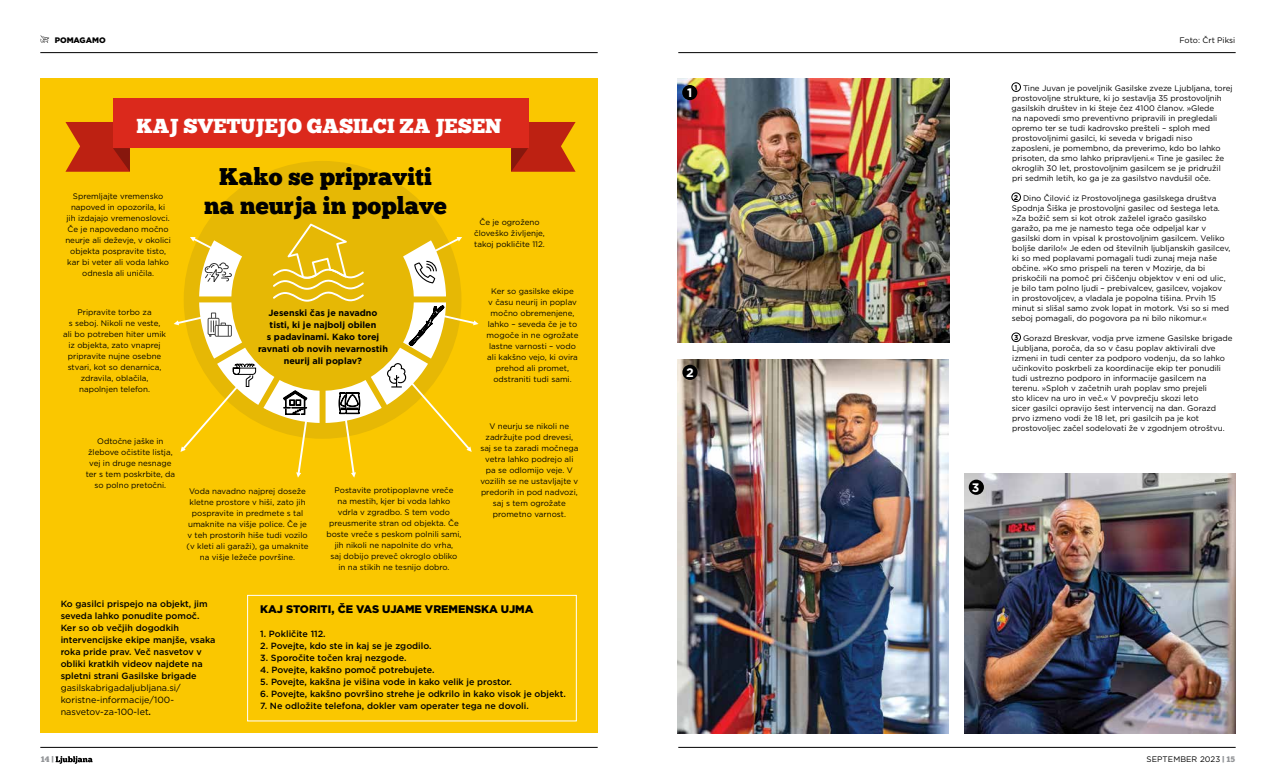
<style>
.page{position:relative;width:1276px;height:780px;background:#fff}
.page>*{position:absolute;margin:0;border:0;box-sizing:border-box;transform-origin:0 0}
.t1{font:24px/29px "Chunk Five Ex";color:#000;text-align:center}
.t2{font:20.1px "Chunk Five Ex";color:#fff}
.t3{font:700 12.3px "Gotham";color:#fff}
.t4{font:900 11px "Gotham";color:#000}
.t5{font:500 9px/12px "Gotham";color:#000}
.t6{font:700 9px/12px "Gotham";color:#000;text-align:center}
.t7{font:9px/12px "Gotham";color:#000}
.t8{font:8px/11px "Gotham";color:#000;text-align:center}
.t9{font:900 8px "Gotham";color:#000}
.t10{font:8px "Chunk Five Ex";color:#939598}
.s1{font-weight:500}
.s2{font-weight:700;font-size:7px}
.s3{font-family:"Chunk Five Ex";color:#939598}
</style>
<div class="page">
<hr style="left:40px;top:52px;width:558px;height:1px;background:#000">
<hr style="left:678px;top:52px;width:557px;height:1px;background:#000">
<hr style="left:40px;top:747px;width:558px;height:1px;background:#000">
<hr style="left:678px;top:747px;width:557px;height:1px;background:#000">
<svg style="left:56px;top:756px;width:37px;height:7px"></svg>
<svg style="left:40px;top:35px;width:9px;height:8px"></svg>
<img style="left:677px;top:79px;width:273px;height:264px">
<img style="left:677px;top:359px;width:272px;height:374px">
<img style="left:964px;top:474px;width:271px;height:259px">
<div style="left:1011px;top:83px;width:9px;height:9px;border:1px solid #000;border-radius:50%"></div>
<div style="left:1011px;top:193px;width:9px;height:9px;border:1px solid #000;border-radius:50%"></div>
<div style="left:1011px;top:333px;width:9px;height:9px;border:1px solid #000;border-radius:50%"></div>
<div style="left:682px;top:85px;width:15px;height:15px;background:#000;border-radius:50%"></div>
<div style="left:682px;top:365px;width:15px;height:15px;background:#000;border-radius:50%"></div>
<div style="left:968px;top:479px;width:16px;height:16px;background:#000;border-radius:50%"></div>
<div style="left:40px;top:79px;width:558px;height:654px;background:#fac700"></div>
<svg style="left:65px;top:122px;width:510px;height:50px"></svg>
<div style="left:113px;top:98px;width:415px;height:50px;background:#db291c"></div>
<div style="left:184px;top:161px;width:277px;height:278px;background:#e6b805;border-radius:50%"></div>
<div style="left:247px;top:595px;width:330px;height:126px;border:1px solid #fff"></div>
<svg style="left:174px;top:223px;width:304px;height:254px"></svg>
<p class="t9" style="left:55px;top:35px;width:53px">POMAGAMO</p>
<h2 class="t2" style="left:136px;top:110px;width:367px">KAJ SVETUJEJO GASILCI ZA JESEN</h2>
<h1 class="t1" style="left:204px;top:161px;width:244px">Kako se pripraviti na neurja in poplave</h1>
<p class="t8" style="left:65px;top:190px;width:107px">Spremljajte vremensko napoved in opozorila, ki<br>jih izdajajo vremenoslovci.<br>Če je napovedano močno neurje ali deževje, v okolici objekta pospravite tisto, kar bi veter ali voda lahko odnesla ali uničila.</p>
<p class="t8" style="left:63px;top:307px;width:104px">Pripravite torbo za<br>s seboj. Nikoli ne veste,<br>ali bo potreben hiter umik iz objekta, zato vnaprej pripravite nujne osebne stvari, kot so denarnica, zdravila, oblačila, napolnjen telefon.</p>
<p class="t8" style="left:474px;top:216px;width:72px">Če je ogroženo človeško življenje, takoj pokličite 112.</p>
<p class="t8" style="left:487px;top:285px;width:93px">Ker so gasilske ekipe<br>v času neurij in poplav močno obremenjene, lahko – seveda če je to mogoče in ne ogrožate lastne varnosti – vodo ali kakšno vejo, ki ovira prehod ali promet, odstraniti tudi sami.</p>
<p class="t6" style="left:258px;top:307px;width:131px">Jesenski čas je navadno tisti, ki je najbolj obilen<br>s padavinami. Kako torej ravnati ob novih nevarnostih neurij ali poplav?</p>
<p class="t8" style="left:86px;top:435px;width:91px">Odtočne jaške in žlebove očistite listja, vej in druge nesnage ter s tem poskrbite, da so polno pretočni.</p>
<p class="t8" style="left:187px;top:485px;width:123px">Voda navadno najprej doseže kletne prostore v hiši, zato jih pospravite in predmete s tal umaknite na višje police. Če je v teh prostorih hiše tudi vozilo (v kleti ali garaži), ga umaknite na višje ležeče površine.</p>
<p class="t8" style="left:326px;top:484px;width:137px">Postavite protipoplavne vreče<br>na mestih, kjer bi voda lahko<br>vdrla v zgradbo. S tem vodo preusmerite stran od objekta. Če boste vreče s peskom polnili sami, jih nikoli ne napolnite do vrha,<br>saj dobijo preveč okroglo obliko in na stikih ne tesnijo dobro.</p>
<p class="t8" style="left:480px;top:420px;width:100px">V neurju se nikoli ne zadržujte pod drevesi, saj se ta zaradi močnega vetra lahko podrejo ali pa se odlomijo veje. V vozilih se ne ustavljajte v predorih in pod nadvozi, saj s tem ogrožate prometno varnost.</p>
<p class="t5" style="left:61px;top:597px;width:156px">Ko gasilci prispejo na objekt, jim seveda lahko ponudite pomoč.<br>Ker so ob večjih dogodkih intervencijske ekipe manjše, vsaka roka pride prav. Več nasvetov v obliki kratkih videov najdete na spletni strani Gasilske brigade</p>
<p class="t7" style="left:61px;top:681px;width:122px">gasilskabrigadaljubljana.si/ koristne-informacije/100- nasvetov-za-100-let<span class="s1">.</span></p>
<h3 class="t4" style="left:260px;top:601px;width:275px">KAJ STORITI, ČE VAS UJAME VREMENSKA UJMA</h3>
<p class="t5" style="left:260px;top:627px;width:67px">1. Pokličite 112.</p>
<p class="t5" style="left:260px;top:639px;width:173px">2. Povejte, kdo ste in kaj se je zgodilo.</p>
<p class="t5" style="left:260px;top:651px;width:148px">3. Sporočite točen kraj nezgode.</p>
<p class="t5" style="left:260px;top:663px;width:176px">4. Povejte, kakšno pomoč potrebujete.</p>
<p class="t5" style="left:260px;top:675px;width:253px">5. Povejte, kakšna je višina vode in kako velik je prostor.</p>
<p class="t5" style="left:260px;top:687px;width:307px">6. Povejte, kakšno površino strehe je odkrilo in kako visok je objekt.</p>
<p class="t5" style="left:260px;top:699px;width:270px">7. Ne odložite telefona, dokler vam operater tega ne dovoli.</p>
<h3 class="t3" style="left:687px;top:84px;width:7px">1</h3>
<h3 class="t3" style="left:686px;top:364px;width:9px">2</h3>
<h3 class="t3" style="left:971px;top:479px;width:9px">3</h3>
<p class="t8" style="left:1179px;top:35px;width:57px">Foto: Črt Piksi</p>
<p class="t8" style="left:1011px;top:83px;width:223px;line-height:10px;text-align:left;text-indent:3px"><span class="s2">1</span> Tine Juvan je poveljnik Gasilske zveze Ljubljana, torej prostovoljne strukture, ki jo sestavlja 35 prostovoljnih gasilskih društev in ki šteje čez 4100 članov. »Glede<br>na napovedi smo preventivno pripravili in pregledali opremo ter se tudi kadrovsko prešteli – sploh med prostovoljnimi gasilci, ki seveda v brigadi niso zaposleni, je pomembno, da preverimo, kdo bo lahko prisoten, da smo lahko pripravljeni.« Tine je gasilec že okroglih 30 let, prostovoljnim gasilcem se je pridružil pri sedmih letih, ko ga je za gasilstvo navdušil oče.</p>
<p class="t8" style="left:1011px;top:193px;width:220px;line-height:10px;text-align:left"><span class="s2">2</span> Dino Čilović iz Prostovoljnega gasilskega društva Spodnja Šiška je prostovoljni gasilec od šestega leta. »Za božič sem si kot otrok zaželel igračo gasilsko garažo, pa me je namesto tega oče odpeljal kar v gasilski dom in vpisal k prostovoljnim gasilcem. Veliko boljše darilo!« Je eden od številnih ljubljanskih gasilcev, ki so med poplavami pomagali tudi zunaj meja naše občine. »Ko smo prispeli na teren v Mozirje, da bi priskočili na pomoč pri čiščenju objektov v eni od ulic, je bilo tam polno ljudi – prebivalcev, gasilcev, vojakov in prostovoljcev, a vladala je popolna tišina. Prvih 15 minut si slišal samo zvok lopat in motork. Vsi so si med seboj pomagali, do pogovora pa ni bilo nikomur.«</p>
<p class="t8" style="left:1011px;top:333px;width:222px;line-height:10px;text-align:left"><span class="s2">3</span> Gorazd Breskvar, vodja prve izmene Gasilske brigade Ljubljana, poroča, da so v času poplav aktivirali dve izmeni in tudi center za podporo vodenju, da so lahko učinkovito poskrbeli za koordinacije ekip ter ponudili tudi ustrezno podporo in informacije gasilcem na terenu. »Sploh v začetnih urah poplav smo prejeli<br>sto klicev na uro in več.« V povprečju skozi leto<br>sicer gasilci opravijo šest intervencij na dan. Gorazd prvo izmeno vodi že 18 let, pri gasilcih pa je kot prostovoljec začel sodelovati že v zgodnjem otroštvu.</p>
<p class="t10" style="left:41px;top:753px;width:14px">14 |</p>
<p class="t8" style="left:1146px;top:753px;width:90px">SEPTEMBER 2023 <span class="s3">| 15</span></p>
</div>
